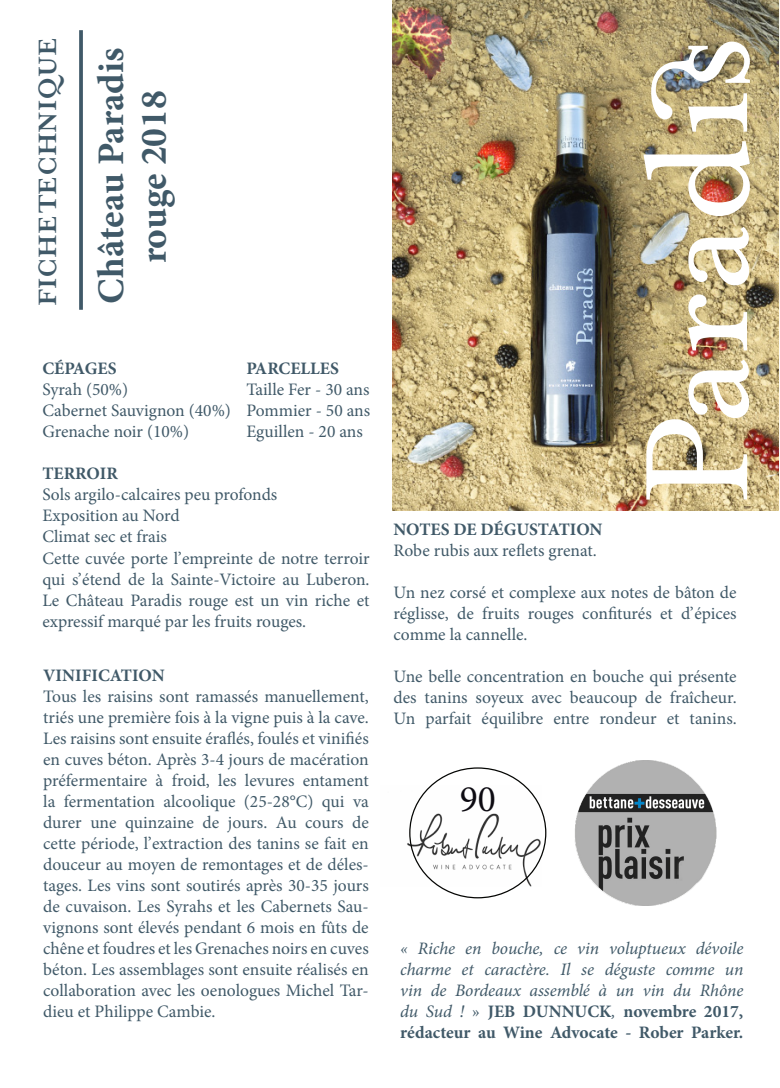
<style>
.page{position:relative;width:780px;height:1088px;background:#fff}
.page>*{position:absolute;margin:0;border:0;box-sizing:border-box;transform-origin:0 0}
.t1{font:700 37.5px "Minion Pro";color:#405968}
.t2{font:37.5px "Minion Pro";color:#0d0b12}
.t3{font:700 28.75px "Mrs Eaves OT";color:#405968}
.t4{font:17.5px/21px "Minion Pro";color:#405968}
.t5{font:italic 17.5px/21px "Minion Pro";letter-spacing:-.005em;color:#405968;text-align:justify}
.t6{font:700 17.5px "Minion Pro";color:#405968}
.s1{font-style:normal}
.s2{font-weight:700;font-style:normal}
</style>
<div class="page">
<img style="left:392px;top:0;width:386px;height:510px">
<svg style="left:79px;top:30px;width:4px;height:280px"></svg>
<svg style="left:646px;top:359px;width:103px;height:140px"></svg>
<svg style="left:688px;top:294px;width:59px;height:56px"></svg>
<svg style="left:688px;top:227px;width:61px;height:58px"></svg>
<img style="left:643px;top:141px;width:106px;height:75px">
<img style="left:651px;top:42px;width:98px;height:90px">
<img style="left:407px;top:785px;width:134px;height:101px">
<img style="left:575px;top:761px;width:142px;height:144px">
<p class="t3" style="left:31px;top:306px;width:270px;rotate:-90deg">FICHE TECHNIQUE</p>
<p class="t1" style="left:85px;top:304px;width:257px;rotate:-90deg">Château Paradis</p>
<p class="t1" style="left:127px;top:263px;width:175px;rotate:-90deg">rouge 2018</p>
<p class="t6" style="left:42px;top:356px;width:76px">CÉPAGES</p>
<p class="t4" style="left:42px;top:379px;width:87px">Syrah (50%)</p>
<p class="t4" style="left:42px;top:400px;width:190px">Cabernet Sauvignon (40%)</p>
<p class="t4" style="left:42px;top:421px;width:148px">Grenache noir (10%)</p>
<p class="t6" style="left:42px;top:461px;width:77px">TERROIR</p>
<p class="t4" style="left:42px;top:484px;width:236px">Sols argilo-calcaires peu profonds</p>
<p class="t4" style="left:42px;top:505px;width:139px">Exposition au Nord</p>
<p class="t4" style="left:42px;top:526px;width:126px">Climat sec et frais</p>
<p class="t6" style="left:246px;top:356px;width:94px">PARCELLES</p>
<p class="t4" style="left:246px;top:379px;width:125px">Taille Fer - 30 ans</p>
<p class="t4" style="left:246px;top:400px;width:125px">Pommier - 50 ans</p>
<p class="t4" style="left:246px;top:421px;width:118px">Eguillen - 20 ans</p>
<p class="t4" style="left:42px;top:548px;width:329px">Cette cuvée porte l’empreinte de notre terroir qui s’étend de la Sainte-Victoire au Luberon.</p>
<p class="t4" style="left:42px;top:590px;width:329px">Le Château Paradis rouge est un vin riche et expressif marqué par les fruits rouges.</p>
<p class="t6" style="left:43px;top:663px;width:123px">VINIFICATION</p>
<p class="t4" style="left:43px;top:686px;width:327px;text-align:justify">Tous les raisins sont ramassés manuellement, triés une première fois à la vigne puis à la cave.<br>Les raisins sont ensuite éraflés, foulés et vinifiés en cuves béton. Après 3-4 jours de macération préfermentaire à froid, les levures entament la fermentation alcoolique (25-28°C) qui va</p>
<p class="t4" style="left:43px;top:812px;width:327px">durer une quinzaine de jours. Au cours de cette période, l’extraction des tanins se fait en</p>
<p class="t4" style="left:43px;top:854px;width:327px;text-align:justify">douceur au moyen de remontages et de déles&shy;tages. Les vins sont soutirés après 30-35 jours de cuvaison. Les Syrahs et les Cabernets Sau&shy;vignons sont élevés pendant 6 mois en fûts de chêne et foudres et les Grenaches noirs en cuves béton. Les assemblages sont ensuite réalisés en collaboration avec les oenologues Michel Tar&shy;dieu et Philippe Cambie.</p>
<p class="t6" style="left:393px;top:517px;width:210px">NOTES DE DÉGUSTATION</p>
<p class="t4" style="left:393px;top:540px;width:205px">Robe rubis aux reflets grenat.</p>
<p class="t4" style="left:393px;top:582px;width:344px;text-align:justify">Un nez corsé et complexe aux notes de bâton de réglisse, de fruits rouges confiturés et d’épices comme la cannelle.</p>
<p class="t4" style="left:393px;top:666px;width:344px">Une belle concentration en bouche qui présente des tanins soyeux avec beaucoup de fraîcheur.</p>
<p class="t4" style="left:393px;top:708px;width:345px">Un parfait équilibre entre rondeur et tanins.</p>
<p class="t2" style="left:460px;top:773px;width:37px">90</p>
<p class="t5" style="left:400px;top:938px;width:344px">« Riche en bouche, ce vin voluptueux dévoile charme et caractère. Il se déguste comme un vin de Bordeaux assemblé à un vin du Rhône du Sud ! <span class="s1">»</span> <span class="s2">JEB DUNNUCK</span>, <span class="s2">novembre 2017,</span></p>
<p class="t6" style="left:400px;top:1020px;width:344px">rédacteur au Wine Advocate - Rober Parker.</p>
</div>
